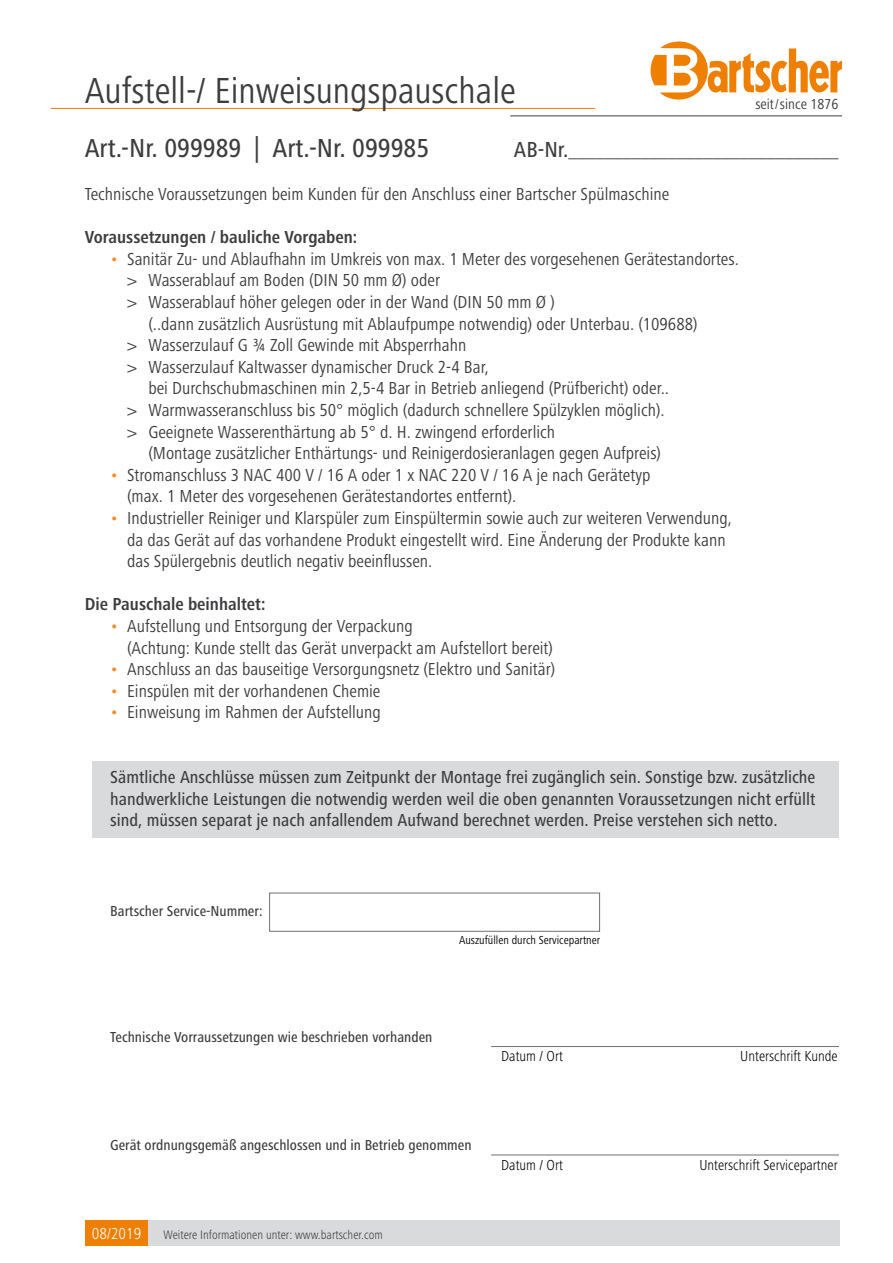
<style>
.page{position:relative;width:893px;height:1263px;background:#fff}
.page>*{position:absolute;margin:0;border:0;box-sizing:border-box;transform-origin:0 0}
.t1{font:condensed 37.5px "Frutiger Next LTW1 G";color:#3d3d3f}
.t2{font:500 condensed 27px "Frutiger Next LTW1 G";color:#3d3d3f}
.t3{font:condensed 18px/21.6px "Frutiger Next LTW1 G";color:#3d3d3f}
.t4{font:500 condensed 18px/21.6px "Frutiger Next LTW1 G";color:#3d3d3f;text-align:justify}
.t5{font:700 condensed 18px "Frutiger Next LTW1 G";color:#3d3d3f}
.t6{font:300 condensed 16.5px "Frutiger Next LTW1 G";color:#fff}
.t7{font:500 condensed 15px "Frutiger Next LTW1 G";color:#3d3d3f}
.t8{font:300 condensed 15px "Frutiger Next LTW1 G";color:#000}
.t9{font:condensed 15px "Frutiger Next LTW1 G";color:#3d3d3f}
.t10{font:300 condensed 12.75px "Frutiger Next LTW1 G";color:#3d3d3f}
.t11{font:condensed 12px "Frutiger Next LTW1 G";color:#000}
.s1{font-size:22.5px}
.s2{color:#f18c26}
</style>
<div class="page">
<svg style="left:651px;top:41px;width:191px;height:59px"></svg>
<hr style="left:51px;top:108px;width:544px;height:1px;background:#ee7f00">
<hr style="left:510px;top:115px;width:332px;height:1px;background:#3d3d3f">
<div style="left:92px;top:761px;width:747px;height:76px;background:#d9dadb"></div>
<div style="left:114px;top:1220px;width:725px;height:26px;background:#d9dadb"></div>
<div style="left:85px;top:1220px;width:63px;height:26px;background:#ee7f00"></div>
<div style="left:269px;top:893px;width:331px;height:39px;border:1px solid #6f7172"></div>
<hr style="left:491px;top:1046px;width:348px;height:1px;background:#6f7172">
<hr style="left:491px;top:1154px;width:348px;height:1px;background:#6f7172">
<p class="t1" style="left:85px;top:69px;width:433px">Aufstell-/ Einweisungspauschale</p>
<p class="t9" style="left:755px;top:95px;width:85px">seit/since 1876</p>
<p class="t2" style="left:85px;top:132px;width:346px">Art.-Nr. 099989 | Art.-Nr. 099985</p>
<p class="t4" style="left:514px;top:140px;width:326px"><span class="s1">AB-Nr.</span>______________________________</p>
<p class="t3" style="left:85px;top:183px;width:586px">Technische Voraussetzungen beim Kunden für den Anschluss einer Bartscher Spülmaschine</p>
<p class="t5" style="left:85px;top:227px;width:274px">Voraussetzungen / bauliche Vorgaben:</p>
<p class="t3" style="left:110px;top:248px;width:630px"><span class="s2">•</span> Sanitär Zu- und Ablaufhahn im Umkreis von max. 1 Meter des vorgesehenen Gerätestandortes.</p>
<p class="t3" style="left:127px;top:270px;width:314px">&gt; Wasserablauf am Boden (DIN 50 mm Ø) oder</p>
<p class="t3" style="left:148px;top:291px;width:551px;text-indent:-21px">&gt; Wasserablauf höher gelegen oder in der Wand (DIN 50 mm Ø )<br>(..dann zusätzlich Ausrüstung mit Ablaufpumpe notwendig) oder Unterbau. (109688)</p>
<p class="t3" style="left:127px;top:334px;width:341px">&gt; Wasserzulauf G ¾ Zoll Gewinde mit Absperrhahn</p>
<p class="t3" style="left:148px;top:356px;width:522px;text-indent:-21px">&gt; Wasserzulauf Kaltwasser dynamischer Druck 2-4 Bar,<br>bei Durchschubmaschinen min 2,5-4 Bar in Betrieb anliegend (Prüfbericht) oder..</p>
<p class="t3" style="left:127px;top:399px;width:539px">&gt; Warmwasseranschluss bis 50° möglich (dadurch schnellere Spülzyklen möglich).</p>
<p class="t3" style="left:148px;top:421px;width:514px;text-indent:-21px">&gt; Geeignete Wasserenthärtung ab 5° d. H. zwingend erforderlich<br>(Montage zusätzlicher Enthärtungs- und Reinigerdosieranlagen gegen Aufpreis)</p>
<p class="t3" style="left:127px;top:464px;width:525px;text-indent:-17px"><span class="s2">•</span> Stromanschluss 3 NAC 400 V / 16 A oder 1 x NAC 220 V / 16 A je nach Gerätetyp (max. 1 Meter des vorgesehenen Gerätestandortes entfernt).</p>
<p class="t3" style="left:127px;top:507px;width:606px;text-indent:-17px"><span class="s2">•</span> Industrieller Reiniger und Klarspüler zum Einspültermin sowie auch zur weiteren Verwendung, da das Gerät auf das vorhandene Produkt eingestellt wird. Eine Änderung der Produkte kann das Spülergebnis deutlich negativ beeinflussen.</p>
<p class="t5" style="left:85px;top:594px;width:182px">Die Pauschale beinhaltet:</p>
<p class="t3" style="left:127px;top:615px;width:427px;text-indent:-17px"><span class="s2">•</span> Aufstellung und Entsorgung der Verpackung<br>(Achtung: Kunde stellt das Gerät unverpackt am Aufstellort bereit)</p>
<p class="t3" style="left:110px;top:658px;width:447px"><span class="s2">•</span> Anschluss an das bauseitige Versorgungsnetz (Elektro und Sanitär)</p>
<p class="t3" style="left:110px;top:680px;width:272px"><span class="s2">•</span> Einspülen mit der vorhandenen Chemie</p>
<p class="t3" style="left:110px;top:702px;width:272px"><span class="s2">•</span> Einweisung im Rahmen der Aufstellung</p>
<p class="t4" style="left:110px;top:766px;width:707px">Sämtliche Anschlüsse müssen zum Zeitpunkt der Montage frei zugänglich sein. Sonstige bzw. zusätzliche handwerkliche Leistungen die notwendig werden weil die oben genannten Voraussetzungen nicht erfüllt sind, müssen separat je nach anfallendem Aufwand berechnet werden. Preise verstehen sich netto.</p>
<p class="t7" style="left:110px;top:903px;width:154px">Bartscher Service-Nummer:</p>
<p class="t11" style="left:459px;top:933px;width:143px">Auszufüllen durch Servicepartner</p>
<p class="t7" style="left:110px;top:1029px;width:324px">Technische Vorraussetzungen wie beschrieben vorhanden</p>
<p class="t8" style="left:501px;top:1047px;width:63px">Datum / Ort</p>
<p class="t8" style="left:740px;top:1047px;width:99px">Unterschrift Kunde</p>
<p class="t7" style="left:110px;top:1137px;width:363px">Gerät ordnungsgemäß angeschlossen und in Betrieb genommen</p>
<p class="t6" style="left:92px;top:1224px;width:51px">08/2019</p>
<p class="t10" style="left:163px;top:1227px;width:221px">Weitere Informationen unter: www.bartscher.com</p>
<p class="t8" style="left:501px;top:1156px;width:63px">Datum / Ort</p>
<p class="t8" style="left:699px;top:1156px;width:140px">Unterschrift Servicepartner</p>
</div>
